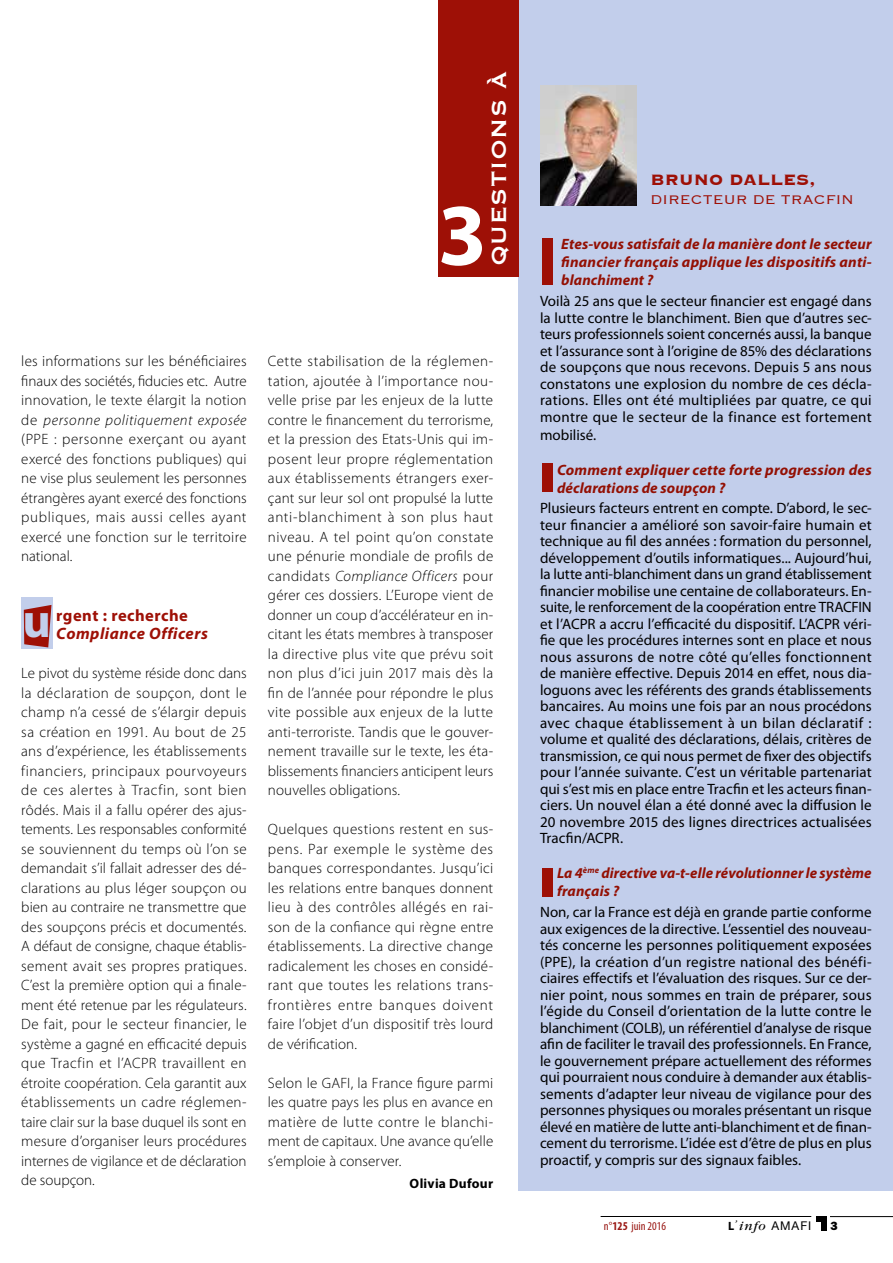
<style>
.page{position:relative;width:893px;height:1263px;background:#fff}
.page>*{position:absolute;margin:0;border:0;box-sizing:border-box;transform-origin:0 0}
.t1{font:700 88.5px "Myriad Pro";color:#fff}
.t2{font:700 48.75px "Myriad Pro";color:#c2ceeb}
.t3{font:27px "Copperplate";letter-spacing:.025em;color:#fff}
.t4{font:700 19.5px "Copperplate";color:#9e1006}
.t5{font:300 16.5px "Copperplate";color:#9e1006}
.t6{font:italic 700 16.5px "Myriad Pro";letter-spacing:.03em;color:#9e1006}
.t7{font:700 16.5px "Myriad Pro";letter-spacing:.03em;color:#9e1006}
.t8{font:300 15px/19.5px "Myriad Pro";letter-spacing:.01em;color:#000;text-align:justify}
.t9{font:15px/16.5px "Myriad Pro";letter-spacing:.01em;color:#000;text-align:justify}
.t10{font:italic 700 15px/18px "Myriad Pro";letter-spacing:.01em;color:#931004}
.t11{font:700 13.5px "Myriad Pro";letter-spacing:.02em;color:#000}
.t12{font:condensed 12px "Myriad Pro";color:#9a1915}
.t13{font:12px "Helvetica Neue";letter-spacing:.08em;color:#000}
.t14{font:800 12px "Franklin Gothic";color:#000}
.s1{font-style:italic}
.s2{font-weight:700}
.s3{font-family:"Myriad";font-weight:700}
.s4{font-family:"Garamond";font-style:italic}
.s5{font-family:"Garamond";font-style:italic;font-size:13.5px}
</style>
<div class="page">
<hr style="left:830px;top:1216px;width:63px;height:1px;background:#000">
<div style="left:821px;top:1216px;width:5px;height:14px;background:#000"></div>
<div style="left:816px;top:1216px;width:10px;height:5px;background:#000"></div>
<hr style="left:601px;top:1216px;width:210px;height:1px;background:#000">
<div style="left:519px;top:0;width:374px;height:1191px;background:#c2ceeb"></div>
<div style="left:438px;top:0;width:81px;height:276px;background:#9e1006"></div>
<div style="left:542px;top:463px;width:11px;height:29px;background:#9e1006"></div>
<div style="left:542px;top:868px;width:11px;height:29px;background:#9e1006"></div>
<div style="left:542px;top:238px;width:11px;height:47px;background:#9e1006"></div>
<img style="left:540px;top:85px;width:97px;height:120px">
<div style="left:22px;top:597px;width:31px;height:51px;background:#c2ceeb"></div>
<svg style="left:24px;top:605px;width:27px;height:42px"></svg>
<h3 class="t3" style="left:481px;top:266px;width:197px;rotate:-90deg">QUESTIONS À</h3>
<h1 class="t1" style="left:438px;top:177px;width:51px">3</h1>
<p class="t8" style="left:21px;top:351px;width:227px">les informations sur les bénéficiaires finaux des sociétés, fiducies etc. Autre innovation, le texte élargit la notion de <span class="s1">personne politiquement exposée </span>(PPE : personne exerçant ou ayant exercé des fonctions publiques) qui ne vise plus seulement les personnes étrangères ayant exercé des fonctions publiques, mais aussi celles ayant exercé une fonction sur le territoire national.</p>
<p class="t7" style="left:56px;top:605px;width:133px">rgent : recherche</p>
<p class="t6" style="left:56px;top:623px;width:153px">Compliance Officers</p>
<p class="t8" style="left:21px;top:663px;width:227px">Le pivot du système réside donc dans la déclaration de soupçon, dont le champ n’a cessé de s’élargir depuis sa création en 1991. Au bout de 25 ans d’expérience, les établissements financiers, principaux pourvoyeurs de ces alertes à Tracfin, sont bien rôdés. Mais il a fallu opérer des ajus&shy;tements. Les responsables conformité se souviennent du temps où l’on se demandait s’il fallait adresser des dé&shy;clarations au plus léger soupçon ou bien au contraire ne transmettre que des soupçons précis et documentés.<br>A défaut de consigne, chaque établis&shy;sement avait ses propres pratiques.<br>C’est la première option qui a finale&shy;ment été retenue par les régulateurs.<br>De fait, pour le secteur financier, le système a gagné en efficacité depuis que Tracfin et l’ACPR travaillent en étroite coopération. Cela garantit aux établissements un cadre réglemen&shy;taire clair sur la base duquel ils sont en mesure d’organiser leurs procédures internes de vigilance et de déclaration de soupçon.</p>
<h2 class="t2" style="left:22px;top:589px;width:30px">u</h2>
<p class="t8" style="left:268px;top:351px;width:227px">Cette stabilisation de la réglemen&shy;tation, ajoutée à l’importance nou&shy;velle prise par les enjeux de la lutte contre le financement du terrorisme, et la pression des Etats-Unis qui im&shy;posent leur propre réglementation aux établissements étrangers exer&shy;çant sur leur sol ont propulsé la lutte anti-blanchiment à son plus haut niveau. A tel point qu’on constate une pénurie mondiale de profils de candidats <span class="s1">Compliance Officers</span> pour gérer ces dossiers. L’Europe vient de donner un coup d’accélérateur en in&shy;citant les états membres à transposer la directive plus vite que prévu soit non plus d’ici juin 2017 mais dès la fin de l’année pour répondre le plus vite possible aux enjeux de la lutte anti-terroriste. Tandis que le gouver&shy;nement travaille sur le texte, les éta&shy;blissements financiers anticipent leurs nouvelles obligations.</p>
<p class="t8" style="left:268px;top:819px;width:227px">Quelques questions restent en sus&shy;pens. Par exemple le système des banques correspondantes. Jusqu’ici les relations entre banques donnent lieu à des contrôles allégés en rai&shy;son de la confiance qui règne entre établissements. La directive change radicalement les choses en considé&shy;rant que toutes les relations trans&shy;frontières entre banques doivent faire l’objet d’un dispositif très lourd de vérification.</p>
<p class="t8" style="left:268px;top:1073px;width:227px">Selon le GAFI, la France figure parmi les quatre pays les plus en avance en matière de lutte contre le blanchi&shy;ment de capitaux. Une avance qu’elle s’emploie à conserver.</p>
<p class="t11" style="left:410px;top:1174px;width:85px">Olivia Dufour</p>
<h3 class="t4" style="left:651px;top:168px;width:166px">BRUNO DALLES,</h3>
<p class="t5" style="left:651px;top:188px;width:205px">DIRECTEUR DE TRACFIN</p>
<p class="t10" style="left:561px;top:235px;width:312px;text-align:justify">Etes-vous satisfait de la manière dont le secteur financier français applique les dispositifs anti&shy;blanchiment ?</p>
<p class="t9" style="left:540px;top:293px;width:333px">Voilà 25 ans que le secteur financier est engagé dans la lutte contre le blanchiment. Bien que d’autres sec&shy;teurs professionnels soient concernés aussi, la banque et l’assurance sont à l’origine de 85% des déclarations de soupçons que nous recevons. Depuis 5 ans nous constatons une explosion du nombre de ces décla&shy;rations. Elles ont été multipliées par quatre, ce qui montre que le secteur de la finance est fortement</p>
<p class="t9" style="left:540px;top:426px;width:58px">mobilisé.</p>
<p class="t10" style="left:557px;top:460px;width:316px">Comment expliquer cette forte progression des déclarations de soupçon ?</p>
<p class="t9" style="left:540px;top:500px;width:333px">Plusieurs facteurs entrent en compte. D’abord, le sec&shy;teur financier a amélioré son savoir-faire humain et technique au fil des années : formation du personnel, développement d’outils informatiques... Aujourd’hui, la lutte anti-blanchiment dans un grand établissement financier mobilise une centaine de collaborateurs. En&shy;suite, le renforcement de la coopération entre TRACFIN et l’ACPR a accru l’efficacité du dispositif. L’ACPR véri&shy;fie que les procédures internes sont en place et nous nous assurons de notre côté qu’elles fonctionnent de manière effective. Depuis 2014 en effet, nous dia&shy;loguons avec les référents des grands établissements bancaires. Au moins une fois par an nous procédons avec chaque établissement à un bilan déclaratif : volume et qualité des déclarations, délais, critères de transmission, ce qui nous permet de fixer des objectifs pour l’année suivante. C’est un véritable partenariat qui s’est mis en place entre Tracfin et les acteurs finan&shy;ciers. Un nouvel élan a été donné avec la diffusion le 20 novembre 2015 des lignes directrices actualisées Tracfin/ACPR.</p>
<p class="t10" style="left:557px;top:864px;width:316px">La 4<sup>ème</sup> directive va-t-elle révolutionner le système français ?</p>
<p class="t9" style="left:540px;top:904px;width:333px">Non, car la France est déjà en grande partie conforme aux exigences de la directive. L’essentiel des nouveau&shy;tés concerne les personnes politiquement exposées (PPE), la création d’un registre national des bénéfi&shy;ciaires effectifs et l’évaluation des risques. Sur ce der&shy;nier point, nous sommes en train de préparer, sous l’égide du Conseil d’orientation de la lutte contre le blanchiment (COLB), un référentiel d’analyse de risque afin de faciliter le travail des professionnels. En France, le gouvernement prépare actuellement des réformes qui pourraient nous conduire à demander aux établis&shy;sements d’adapter leur niveau de vigilance pour des personnes physiques ou morales présentant un risque élevé en matière de lutte anti-blanchiment et de finan&shy;cement du terrorisme. L’idée est d’être de plus en plus proactif, y compris sur des signaux faibles.</p>
<p class="t12" style="left:604px;top:1218px;width:64px">n°<span class="s2">125</span> juin 2016</p>
<p class="t13" style="left:728px;top:1217px;width:85px"><span class="s3">L</span><span class="s4">’</span> <span class="s5">info</span> AMAFI</p>
<p class="t14" style="left:831px;top:1219px;width:9px">3</p>
</div>
